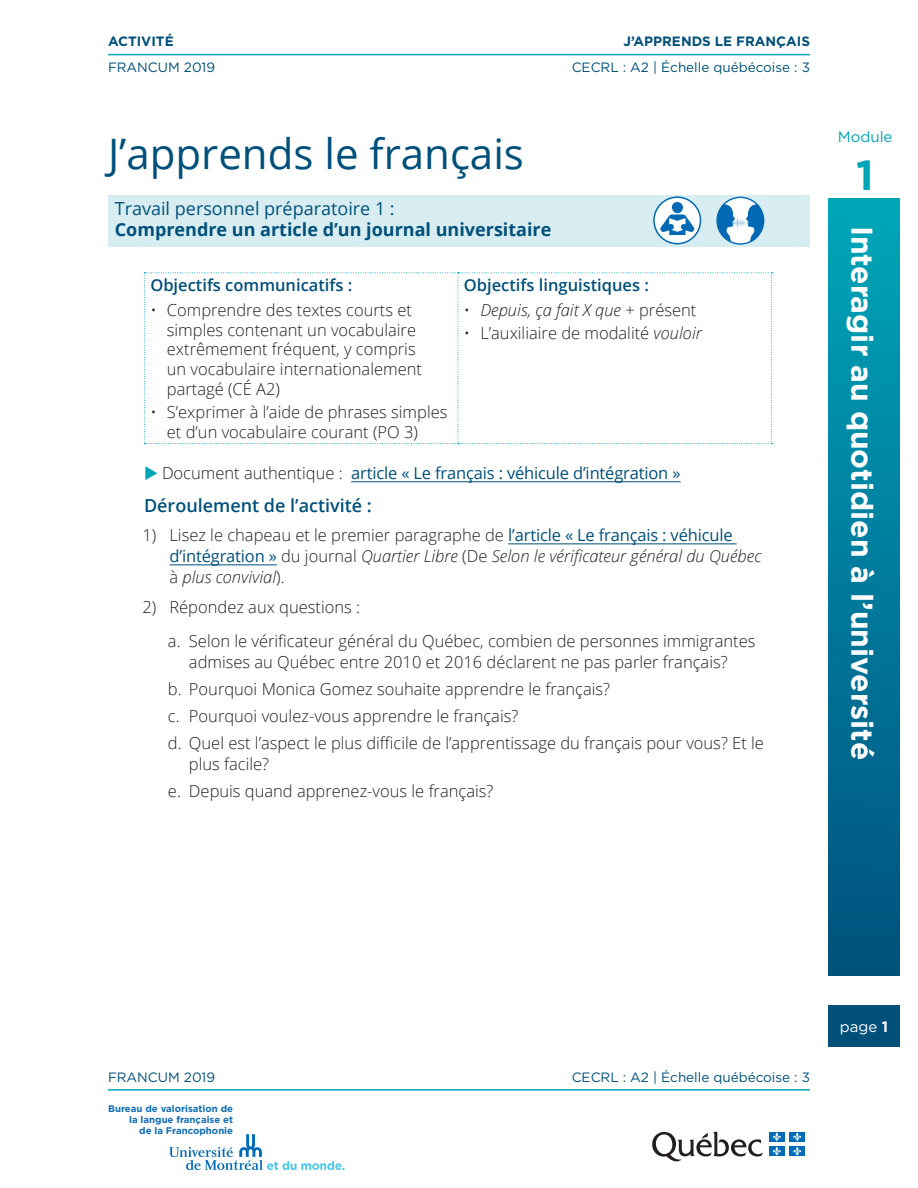
<style>
.page{position:relative;width:918px;height:1188px;background:#fff}
.page>*{position:absolute;margin:0;border:0;box-sizing:border-box;transform-origin:0 0}
.t1{font:42px "Open Sans";color:#00507a}
.t2{font:700 42px "Gotham HTF";color:#00a5b6}
.t3{font:700 30px "Gotham HTF";color:#fff}
.t4{font:700 18px "Open Sans";color:#00507a}
.t5{font:18px "Open Sans";color:#00507a}
.t6{font:600 18px "Open Sans";color:#00507a}
.t7{font:300 16.5px/19.8px "Open Sans";color:#231f20}
.t8{font:italic 300 16.5px/21px "Open Sans";color:#231f20}
.t9{font:16.5px "Open Sans";letter-spacing:-.01em;color:#00507a}
.t10{font:600 16.5px "Open Sans";color:#00507a}
.t11{font:15px "Gotham";color:#00a5b6}
.t12{font:15px "Gotham HTF";color:#fff}
.t13{font:13.5px "Gotham HTF";color:#00507a}
.t14{font:700 13.5px "Gotham HTF";color:#00507a}
.t15{font:700 9.6px/11.1px "Gotham";color:#0f6cb6;text-align:right}
.s1{font-style:normal}
.s2{font-style:italic}
.s3{color:#00a5b6}
.s4{font-weight:300;color:#231f20}
.s5{font-weight:400;font-style:normal;color:#00507a}
.s6{font-weight:700}
</style>
<div class="page">
<div style="left:828px;top:1005px;width:72px;height:41px;background:#00507a"></div>
<svg style="left:652px;top:1131px;width:111px;height:31px"></svg>
<div style="left:769px;top:1132px;width:16px;height:10px;background:#006cb7"></div>
<svg style="left:773px;top:1132px;width:8px;height:9px"></svg>
<div style="left:789px;top:1132px;width:16px;height:10px;background:#006cb7"></div>
<svg style="left:793px;top:1132px;width:8px;height:9px"></svg>
<div style="left:769px;top:1146px;width:16px;height:10px;background:#006cb7"></div>
<svg style="left:773px;top:1147px;width:8px;height:9px"></svg>
<div style="left:789px;top:1146px;width:16px;height:10px;background:#006cb7"></div>
<svg style="left:793px;top:1147px;width:8px;height:9px"></svg>
<svg style="left:169px;top:1134px;width:175px;height:36px"></svg>
<div style="left:828px;top:198px;width:72px;height:778px;background:linear-gradient(to bottom,#00a6b9,#00507d)"></div>
<hr style="left:108px;top:54px;width:702px;height:1px;background:#00a5b6">
<hr style="left:108px;top:1089px;width:702px;height:2px;background:#00a5b6">
<div style="left:108px;top:195px;width:702px;height:52px;background:#d8edf1"></div>
<hr style="left:351px;top:481px;width:330px;height:1px;background:#00507a">
<hr style="left:508px;top:543px;width:229px;height:1px;background:#00507a">
<hr style="left:170px;top:564px;width:107px;height:1px;background:#00507a">
<svg style="left:144px;top:272px;width:628px;height:172px"></svg>
<svg style="left:654px;top:197px;width:46px;height:47px"></svg>
<div style="left:653px;top:196px;width:48px;height:48px;border:1px solid #0168b3;border-radius:50%"></div>
<svg style="left:660px;top:214px;width:34px;height:21px"></svg>
<div style="left:672px;top:203px;width:11px;height:10px;background:#0168b3;border-radius:50%"></div>
<svg style="left:672px;top:202px;width:11px;height:5px"></svg>
<svg style="left:717px;top:197px;width:47px;height:47px"></svg>
<svg style="left:717px;top:204px;width:47px;height:39px;background:#82b5d9"></svg>
<div style="left:716px;top:197px;width:48px;height:48px;border:1px solid #0168b3;border-radius:50%"></div>
<p class="t14" style="left:108px;top:34px;width:67px">ACTIVITÉ</p>
<p class="t14" style="left:623px;top:34px;width:188px">J’APPRENDS LE FRANÇAIS</p>
<p class="t13" style="left:108px;top:59px;width:109px">FRANCUM 2019</p>
<p class="t13" style="left:572px;top:59px;width:240px">CECRL : A2 | Échelle québécoise : 3</p>
<h1 class="t1" style="left:108px;top:125px;width:418px">J’apprends le français</h1>
<p class="t5" style="left:115px;top:196px;width:282px">Travail personnel préparatoire 1 :</p>
<p class="t4" style="left:115px;top:217px;width:438px">Comprendre un article d’un journal universitaire</p>
<p class="t10" style="left:150px;top:274px;width:203px">Objectifs communicatifs :</p>
<p class="t7" style="left:167px;top:299px;width:257px;text-indent:-16px">• Comprendre des textes courts et simples contenant un vocabulaire extrêmement fréquent, y compris un vocabulaire internationalement partagé (CÉ A2)</p>
<p class="t7" style="left:167px;top:401px;width:282px;text-indent:-16px">• S’exprimer à l’aide de phrases simples et d’un vocabulaire courant (PO 3)</p>
<p class="t10" style="left:464px;top:274px;width:187px">Objectifs linguistiques :</p>
<p class="t8" style="left:464px;top:299px;width:234px"><span class="s1">•</span> Depuis, ça fait X que <span class="s1">+ présent</span></p>
<p class="t7" style="left:464px;top:322px;width:240px">• L’auxiliaire de modalité <span class="s2">vouloir</span></p>
<p class="t9" style="left:144px;top:461px;width:538px"><span class="s3">◆</span> <span class="s4">Document authentique :</span> article « Le français : véhicule d’intégration »</p>
<p class="t6" style="left:144px;top:493px;width:229px">Déroulement de l’activité :</p>
<p class="t8" style="left:169px;top:524px;width:594px;text-indent:-27px"><span class="s1">1) Lisez le chapeau et le premier paragraphe de</span> <span class="s5">l’article « Le français : véhicule d’intégration »</span> <span class="s1">du journal</span> Quartier Libre <span class="s1">(De</span> Selon le vérificateur général du Québec <span class="s1">à</span> plus convivial<span class="s1">).</span></p>
<p class="t7" style="left:168px;top:589px;width:589px;line-height:34.5px;text-indent:-25px">2) Répondez aux questions :<br>a. Selon le vérificateur général du Québec, combien de personnes immigrantes</p>
<p class="t7" style="left:168px;top:648px;width:597px;line-height:27px;text-indent:21px">admises au Québec entre 2010 et 2016 déclarent ne pas parler français?<br>b. Pourquoi Monica Gomez souhaite apprendre le français?<br>c. Pourquoi voulez-vous apprendre le français?<br>d. Quel est l’aspect le plus difficile de l’apprentissage du français pour vous? Et le</p>
<p class="t7" style="left:168px;top:750px;width:327px;line-height:27px;text-indent:21px">plus facile?<br>e. Depuis quand apprenez-vous le français?</p>
<p class="t11" style="left:838px;top:128px;width:56px">Module</p>
<h1 class="t2" style="left:856px;top:151px;width:19px">1</h1>
<h2 class="t3" style="left:879px;top:226px;width:536px;rotate:90deg">Interagir au quotidien à l’université</h2>
<p class="t13" style="left:108px;top:1069px;width:109px">FRANCUM 2019</p>
<p class="t13" style="left:572px;top:1069px;width:240px">CECRL : A2 | Échelle québécoise : 3</p>
<p class="t15" style="left:108px;top:1103px;width:126px">Bureau de valorisation de la langue française et<br>de la Francophonie</p>
<p class="t12" style="left:840px;top:1018px;width:50px">page <span class="s6">1</span></p>
</div>
